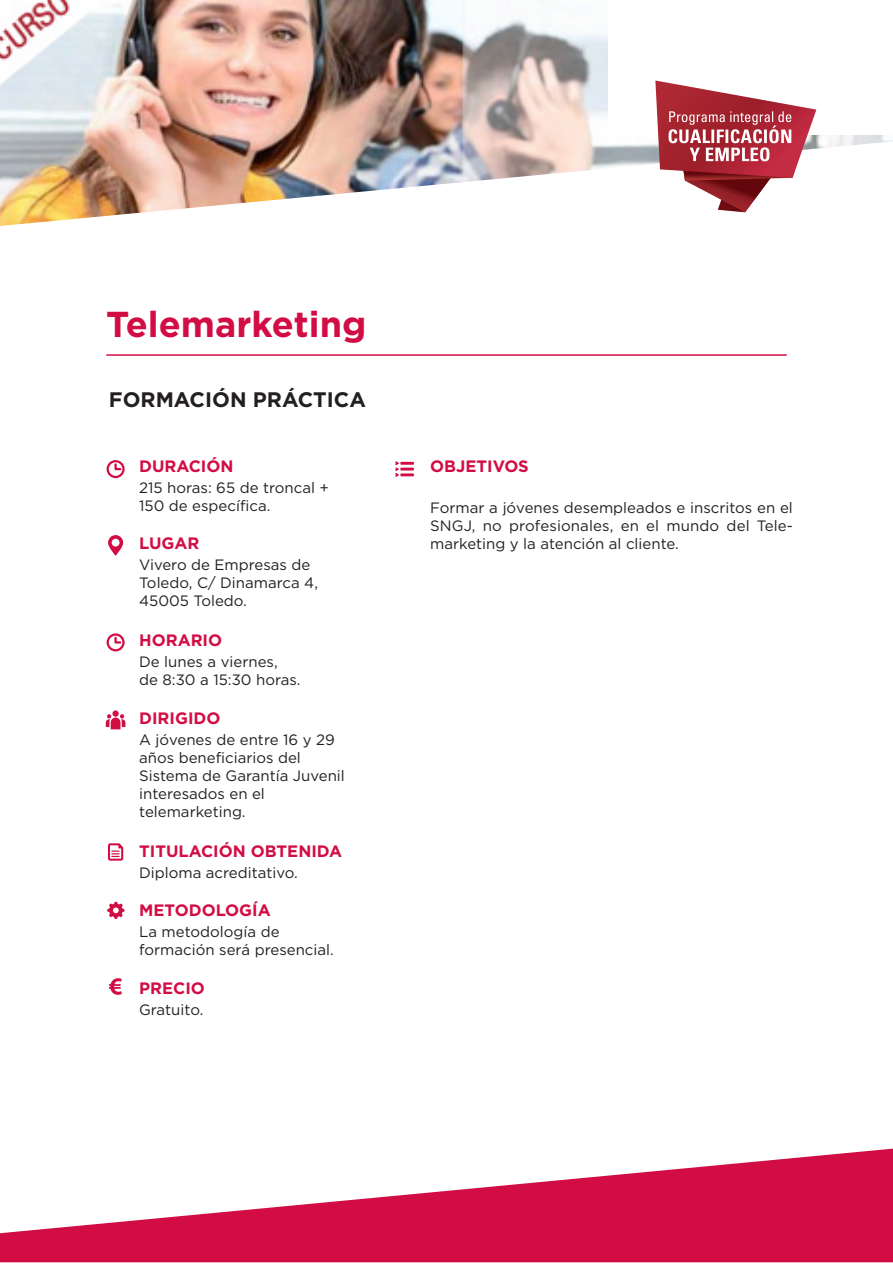
<style>
.page{position:relative;width:893px;height:1263px;background:#fff}
.page>*{position:absolute;margin:0;border:0;box-sizing:border-box;transform-origin:0 0}
.t1{font:700 36px "Gotham";color:#d20d44}
.t2{font:700 21px "Gotham";color:#231f20}
.t3{font:700 16.5px "Gotham";color:#d20d44}
.t4{font:15px/18px "Gotham";color:#231f20}
</style>
<div class="page">
<svg style="left:107px;top:460px;width:18px;height:18px"></svg>
<svg style="left:107px;top:633px;width:18px;height:18px"></svg>
<img style="left:0;top:0;width:893px;height:226px">
<div style="left:608px;top:0;width:285px;height:134px;background:#fff"></div>
<svg style="left:0;top:1148px;width:893px;height:114px;fill:#d20d44"></svg>
<hr style="left:106px;top:354px;width:681px;height:2px;background:#d20d44">
<svg style="left:655px;top:81px;width:161px;height:131px"></svg>
<div style="left:112px;top:710px;width:7px;height:7px;background:#d20d44;border-radius:50%"></div>
<svg style="left:106px;top:714px;width:19px;height:15px"></svg>
<svg style="left:108px;top:843px;width:16px;height:18px"></svg>
<svg style="left:396px;top:461px;width:18px;height:16px"></svg>
<svg style="left:109px;top:978px;width:13px;height:17px"></svg>
<svg style="left:107px;top:902px;width:17px;height:17px"></svg>
<svg style="left:108px;top:535px;width:15px;height:20px"></svg>
<h1 class="t1" style="left:106px;top:301px;width:262px">Telemarketing</h1>
<h2 class="t2" style="left:109px;top:386px;width:259px">FORMACIÓN PRÁCTICA</h2>
<p class="t3" style="left:139px;top:455px;width:96px">DURACIÓN</p>
<p class="t4" style="left:139px;top:478px;width:191px">215 horas: 65 de troncal +<br>150 de específica.</p>
<p class="t3" style="left:139px;top:532px;width:62px">LUGAR</p>
<p class="t4" style="left:139px;top:555px;width:180px">Vivero de Empresas de<br>Toledo, C/ Dinamarca 4,<br>45005 Toledo.</p>
<p class="t3" style="left:139px;top:629px;width:85px">HORARIO</p>
<p class="t4" style="left:139px;top:652px;width:163px">De lunes a viernes,<br>de 8:30 a 15:30 horas.</p>
<p class="t3" style="left:139px;top:707px;width:83px">DIRIGIDO</p>
<p class="t4" style="left:139px;top:730px;width:207px">A jóvenes de entre 16 y 29 años beneficiarios del<br>Sistema de Garantía Juvenil interesados en el telemarketing.</p>
<p class="t3" style="left:139px;top:840px;width:204px">TITULACIÓN OBTENIDA</p>
<p class="t4" style="left:139px;top:863px;width:160px">Diploma acreditativo.</p>
<p class="t3" style="left:139px;top:899px;width:133px">METODOLOGÍA</p>
<p class="t4" style="left:139px;top:922px;width:196px">La metodología de formación será presencial.</p>
<p class="t3" style="left:139px;top:977px;width:67px">PRECIO</p>
<p class="t4" style="left:139px;top:1000px;width:66px">Gratuito.</p>
<p class="t3" style="left:430px;top:455px;width:100px">OBJETIVOS</p>
<p class="t4" style="left:430px;top:498px;width:364px;text-align:justify">Formar a jóvenes desempleados e inscritos en el SNGJ, no profesionales, en el mundo del Tele&shy;marketing y la atención al cliente.</p>
</div>
